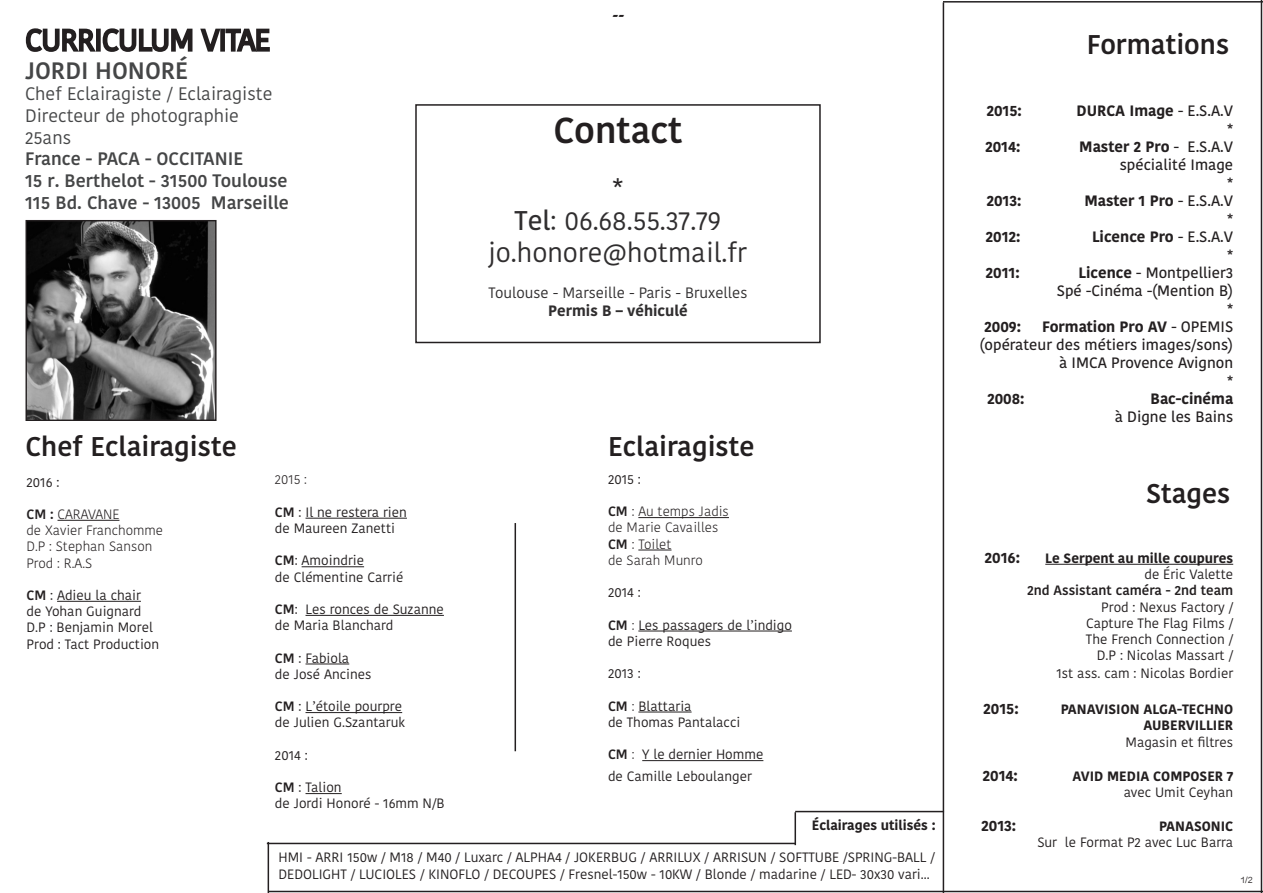
<style>
.page{position:relative;width:1263px;height:893px;background:#fff}
.page>*{position:absolute;margin:0;border:0;box-sizing:border-box;transform-origin:0 0}
.t1{font:500 36px "Kohinoor Devanagari";color:#231f20}
.t2{font:500 27px "Kohinoor Devanagari";color:#231f20}
.t3{font:27px "Kohinoor Devanagari";color:#302e2f}
.t4{font:27px "Kohinoor Devanagari";color:#282526}
.t5{font:500 23.7px "Kohinoor Devanagari";color:#454647}
.t6{font:500 18px "Kohinoor Devanagari";color:#454647}
.t7{font:18px "Kohinoor Devanagari";color:#454647}
.t8{font:italic 700 18px "Times";color:#231f20}
.t9{font:700 15px "Kohinoor Devanagari";color:#231f20}
.t10{font:600 15px "Kohinoor Devanagari";color:#231f20}
.t11{font:15px "Kohinoor Devanagari";color:#302e2f}
.t12{font:700 15px "Kohinoor Devanagari";color:#302e2f}
.t13{font:13.5px/16.2px "Kohinoor Devanagari";color:#231f20}
.t14{font:300 13.5px "Kohinoor Devanagari";color:#231f20}
.t15{font:700 13.5px "Kohinoor Devanagari";color:#231f20}
.t16{font:500 13.5px "Kohinoor Devanagari";color:#231f20}
.t17{font:9px "Khmer Sangam MN";color:#231f20}
.s1{font-weight:600}
.s2{font-weight:500}
.s3{font-weight:300}
.s4{font-weight:700}
</style>
<div class="page">
<div style="left:415px;top:104px;width:406px;height:239px;border:2px solid #231f20"></div>
<svg style="left:25px;top:28px;width:245px;height:24px"></svg>
<hr style="left:638px;top:517px;width:91px;height:1px;background:#231f20">
<hr style="left:638px;top:550px;width:33px;height:1px;background:#231f20">
<hr style="left:638px;top:631px;width:154px;height:1px;background:#231f20">
<hr style="left:638px;top:712px;width:54px;height:1px;background:#231f20">
<hr style="left:642px;top:760px;width:121px;height:1px;background:#231f20">
<hr style="left:58px;top:520px;width:61px;height:1px;background:#231f20">
<hr style="left:57px;top:601px;width:84px;height:1px;background:#231f20">
<hr style="left:514px;top:523px;width:2px;height:228px;background:#231f20">
<hr style="left:943px;top:2px;width:1px;height:891px;background:#231f20">
<hr style="left:1045px;top:564px;width:188px;height:1px;background:#231f20">
<hr style="left:943px;top:1px;width:320px;height:2px;background:#231f20">
<hr style="left:1261px;top:0;width:1px;height:893px;background:#231f20">
<hr style="left:943px;top:891px;width:320px;height:1px;background:#231f20">
<hr style="left:794px;top:812px;width:2px;height:33px;background:#231f20">
<hr style="left:267px;top:843px;width:528px;height:1px;background:#231f20">
<hr style="left:268px;top:891px;width:676px;height:1px;background:#231f20">
<hr style="left:268px;top:842px;width:1px;height:51px;background:#231f20">
<hr style="left:795px;top:811px;width:149px;height:1px;background:#231f20">
<hr style="left:305px;top:518px;width:102px;height:1px;background:#231f20">
<hr style="left:302px;top:566px;width:62px;height:1px;background:#231f20">
<hr style="left:305px;top:615px;width:139px;height:1px;background:#231f20">
<hr style="left:305px;top:664px;width:44px;height:1px;background:#231f20">
<hr style="left:305px;top:712px;width:97px;height:1px;background:#231f20">
<hr style="left:305px;top:793px;width:37px;height:1px;background:#231f20">
<img style="left:28px;top:222px;width:187px;height:197px">
<div style="left:26px;top:220px;width:191px;height:201px;border:1px solid #231f20"></div>
<p class="t5" style="left:25px;top:57px;width:165px">JORDI HONORÉ</p>
<p class="t7" style="left:25px;top:84px;width:249px">Chef Eclairagiste / Eclairagiste</p>
<p class="t7" style="left:25px;top:105px;width:215px">Directeur de photographie</p>
<p class="t7" style="left:25px;top:127px;width:48px">25ans</p>
<p class="t6" style="left:25px;top:149px;width:220px">France - PACA - OCCITANIE</p>
<p class="t6" style="left:25px;top:170px;width:264px">15 r. Berthelot - 31500 Toulouse</p>
<p class="t6" style="left:25px;top:192px;width:265px">115 Bd. Chave - 13005 Marseille</p>
<p class="t8" style="left:612px;top:-3px;width:13px">--</p>
<p class="t1" style="left:554px;top:110px;width:130px">Contact</p>
<p class="t4" style="left:612px;top:172px;width:12px">*</p>
<p class="t3" style="left:515px;top:205px;width:208px"><span class="s1">Tel</span>: 06.68.55.37.79</p>
<p class="t3" style="left:489px;top:237px;width:259px">jo.honore@hotmail.fr</p>
<p class="t11" style="left:488px;top:284px;width:260px">Toulouse - Marseille - Paris - Bruxelles</p>
<p class="t12" style="left:548px;top:302px;width:141px">Permis B – véhiculé</p>
<p class="t2" style="left:26px;top:431px;width:213px">Chef Eclairagiste</p>
<p class="t2" style="left:608px;top:431px;width:148px">Eclairagiste</p>
<p class="t13" style="left:608px;top:471px;width:34px">2015 :</p>
<p class="t14" style="left:608px;top:504px;width:122px"><span class="s2">CM</span> : Au temps Jadis</p>
<p class="t14" style="left:608px;top:520px;width:112px">de Marie Cavailles</p>
<p class="t14" style="left:608px;top:536px;width:65px"><span class="s2">CM</span> : Toilet</p>
<p class="t14" style="left:608px;top:552px;width:96px">de Sarah Munro</p>
<p class="t13" style="left:608px;top:584px;width:34px">2014 :</p>
<p class="t13" style="left:608px;top:617px;width:185px"><span class="s2">CM</span> <span class="s3">:</span> Les passagers de l’indigo</p>
<p class="t13" style="left:608px;top:633px;width:105px">de Pierre Roques</p>
<p class="t13" style="left:608px;top:665px;width:34px">2013 :</p>
<p class="t13" style="left:608px;top:698px;width:85px"><span class="s2">CM</span> <span class="s3">:</span> Blattaria</p>
<p class="t13" style="left:608px;top:714px;width:134px">de Thomas Pantalacci</p>
<p class="t13" style="left:608px;top:746px;width:157px"><span class="s2">CM</span> <span class="s3">:</span> Y le dernier Homme</p>
<p class="t13" style="left:608px;top:768px;width:145px">de Camille Leboulanger</p>
<p class="t14" style="left:275px;top:472px;width:34px">2015 :</p>
<p class="t13" style="left:275px;top:504px;width:133px"><span class="s2">CM</span> : Il ne restera rien</p>
<p class="t13" style="left:275px;top:520px;width:122px">de Maureen Zanetti</p>
<p class="t13" style="left:275px;top:553px;width:91px"><span class="s2">CM</span>: Amoindrie</p>
<p class="t13" style="left:275px;top:569px;width:130px">de Clémentine Carrié</p>
<p class="t13" style="left:275px;top:601px;width:170px"><span class="s2">CM</span>: Les ronces de Suzanne</p>
<p class="t13" style="left:275px;top:617px;width:120px">de Maria Blanchard</p>
<p class="t13" style="left:275px;top:650px;width:76px"><span class="s2">CM</span> : Fabiola</p>
<p class="t13" style="left:275px;top:666px;width:98px">de José Ancines</p>
<p class="t13" style="left:275px;top:698px;width:129px"><span class="s2">CM</span> : L’étoile pourpre</p>
<p class="t13" style="left:275px;top:715px;width:132px">de Julien G.Szantaruk</p>
<p class="t13" style="left:275px;top:747px;width:34px">2014 :</p>
<p class="t13" style="left:275px;top:779px;width:68px"><span class="s2">CM</span> : Talion</p>
<p class="t13" style="left:275px;top:796px;width:171px">de Jordi Honoré - 16mm N/B</p>
<p class="t13" style="left:27px;top:474px;width:34px">2016 :</p>
<p class="t14" style="left:27px;top:506px;width:94px"><span class="s2">CM :</span> CARAVANE</p>
<p class="t14" style="left:27px;top:523px;width:138px">de Xavier Franchomme</p>
<p class="t14" style="left:27px;top:539px;width:127px">D.P : Stephan Sanson</p>
<p class="t14" style="left:27px;top:555px;width:67px">Prod : R.A.S</p>
<p class="t13" style="left:27px;top:587px;width:116px"><span class="s2">CM</span> : Adieu la chair</p>
<p class="t13" style="left:27px;top:603px;width:116px">de Yohan Guignard</p>
<p class="t13" style="left:27px;top:620px;width:128px">D.P : Benjamin Morel</p>
<p class="t13" style="left:27px;top:636px;width:134px">Prod : Tact Production</p>
<p class="t15" style="left:812px;top:817px;width:125px">Éclairages utilisés :</p>
<p class="t13" style="left:279px;top:849px;width:658px">HMI - ARRI 150w / M18 / M40 / Luxarc / ALPHA4 / JOKERBUG / ARRILUX / ARRISUN / SOFTTUBE /SPRING-BALL /<br>DEDOLIGHT / LUCIOLES / KINOFLO / DECOUPES / Fresnel-150w - 10KW / Blonde / madarine / LED- 30x30 vari...</p>
<p class="t2" style="left:1087px;top:29px;width:144px">Formations</p>
<p class="t9" style="left:986px;top:102px;width:37px">2015:</p>
<p class="t9" style="left:1076px;top:102px;width:158px">DURCA Image <span class="s1">- E.S.A.V</span></p>
<p class="t10" style="left:1227px;top:120px;width:8px">*</p>
<p class="t9" style="left:985px;top:138px;width:37px">2014:</p>
<p class="t9" style="left:1079px;top:138px;width:155px">Master 2 Pro <span class="s1">- E.S.A.V</span></p>
<p class="t10" style="left:1120px;top:156px;width:115px">spécialité Image</p>
<p class="t10" style="left:1227px;top:174px;width:8px">*</p>
<p class="t9" style="left:986px;top:192px;width:37px">2013:</p>
<p class="t9" style="left:1084px;top:192px;width:150px">Master 1 Pro <span class="s1">- E.S.A.V</span></p>
<p class="t10" style="left:1227px;top:210px;width:8px">*</p>
<p class="t9" style="left:985px;top:228px;width:37px">2012:</p>
<p class="t9" style="left:1092px;top:228px;width:143px">Licence Pro <span class="s1">- E.S.A.V</span></p>
<p class="t10" style="left:1227px;top:246px;width:8px">*</p>
<p class="t9" style="left:985px;top:264px;width:36px">2011:</p>
<p class="t10" style="left:1078px;top:264px;width:156px"><span class="s4">Licence</span> - Montpellier3</p>
<p class="t10" style="left:1057px;top:282px;width:178px">Spé -Cinéma -(Mention B)</p>
<p class="t10" style="left:1227px;top:300px;width:8px">*</p>
<p class="t9" style="left:984px;top:318px;width:38px">2009:</p>
<p class="t9" style="left:1042px;top:318px;width:193px">Formation Pro AV <span class="s1">- OPEMIS</span></p>
<p class="t10" style="left:979px;top:336px;width:255px">(opérateur des métiers images/sons)</p>
<p class="t10" style="left:1059px;top:354px;width:176px">à IMCA Provence Avignon</p>
<p class="t10" style="left:1227px;top:372px;width:8px">*</p>
<p class="t9" style="left:987px;top:390px;width:39px">2008:</p>
<p class="t9" style="left:1150px;top:390px;width:84px">Bac-cinéma</p>
<p class="t10" style="left:1115px;top:408px;width:120px">à Digne les Bains</p>
<p class="t2" style="left:1146px;top:478px;width:86px">Stages</p>
<p class="t9" style="left:984px;top:549px;width:37px">2016:</p>
<p class="t15" style="left:1045px;top:550px;width:189px">Le Serpent au mille coupures</p>
<p class="t13" style="left:1144px;top:566px;width:90px">de Éric Valette</p>
<p class="t16" style="left:1027px;top:583px;width:208px">2nd Assistant caméra - 2nd team</p>
<p class="t13" style="left:1101px;top:599px;width:133px">Prod : Nexus Factory /</p>
<p class="t13" style="left:1086px;top:615px;width:149px">Capture The Flag Films /</p>
<p class="t13" style="left:1086px;top:631px;width:149px">The French Connection /</p>
<p class="t13" style="left:1097px;top:647px;width:138px">D.P : Nicolas Massart /</p>
<p class="t13" style="left:1056px;top:665px;width:178px">1st ass. cam : Nicolas Bordier</p>
<p class="t9" style="left:983px;top:700px;width:37px">2015:</p>
<p class="t15" style="left:1061px;top:702px;width:174px">PANAVISION ALGA-TECHNO</p>
<p class="t15" style="left:1143px;top:718px;width:91px">AUBERVILLIER</p>
<p class="t13" style="left:1125px;top:734px;width:109px">Magasin et filtres</p>
<p class="t9" style="left:982px;top:767px;width:37px">2014:</p>
<p class="t15" style="left:1072px;top:768px;width:162px">AVID MEDIA COMPOSER 7</p>
<p class="t13" style="left:1124px;top:784px;width:111px">avec Umit Ceyhan</p>
<p class="t9" style="left:981px;top:817px;width:37px">2013:</p>
<p class="t15" style="left:1159px;top:819px;width:76px">PANASONIC</p>
<p class="t13" style="left:1037px;top:835px;width:197px">Sur le Format P2 avec Luc Barra</p>
<p class="t17" style="left:1240px;top:874px;width:14px">1/2</p>
</div>
